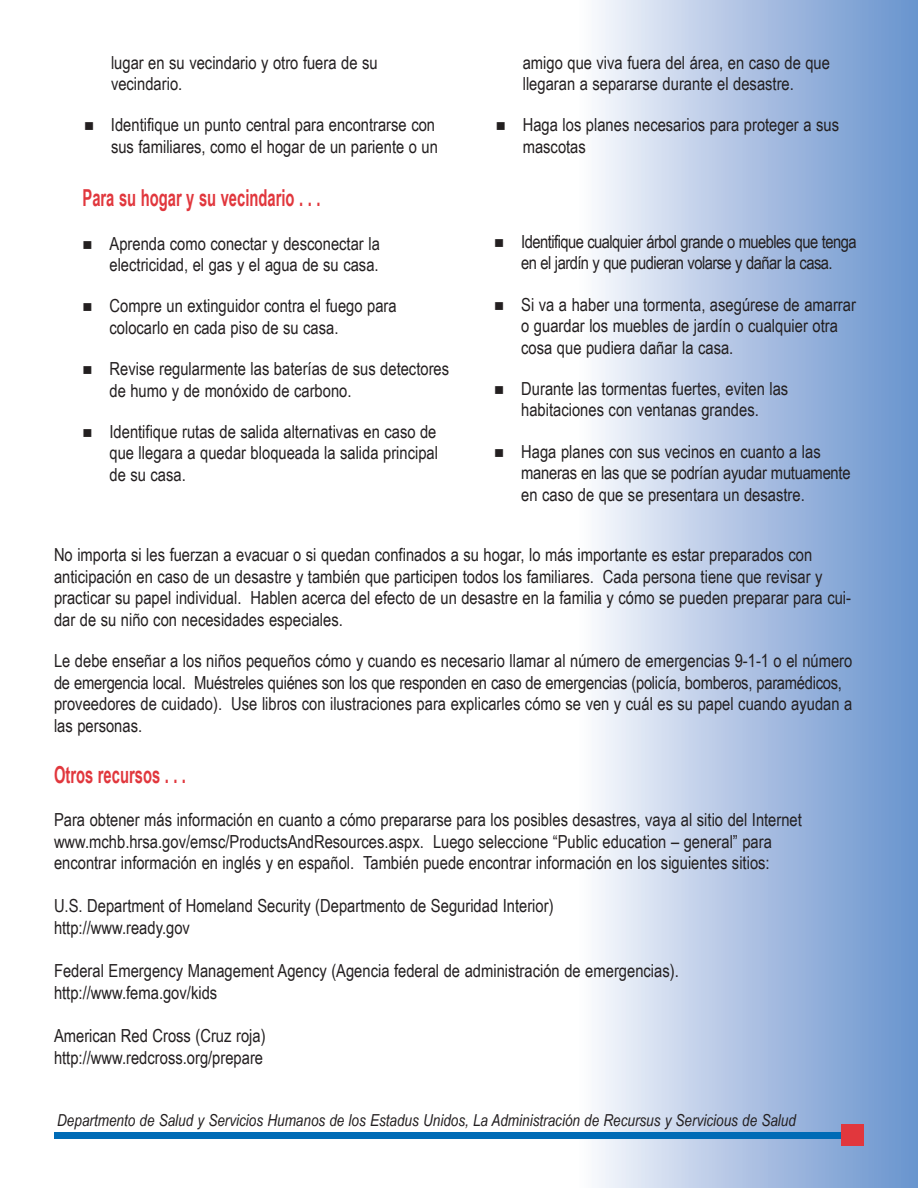
<style>
.page{position:relative;width:918px;height:1188px;background:#fff}
.page>*{position:absolute;margin:0;border:0;box-sizing:border-box;transform-origin:0 0}
.t1{font:700 23.4px "Arial Narrow";color:#e1373d;scale:.77 1}
.t2{font:18px/21.6px "Arial Narrow";color:#231f20}
.t3{font:18px/21.6px "Arial Narrow";letter-spacing:-.03em;color:#231f20;text-align:center}
.t4{font:italic 16.5px "Arial Narrow";color:#231f20}
</style>
<div class="page">
<div style="left:578px;top:0;width:340px;height:1188px;background:linear-gradient(to right,#faf9fd,#6691cc)"></div>
<div style="left:54px;top:1132px;width:810px;height:7px;background:#006bb6"></div>
<div style="left:842px;top:1125px;width:22px;height:21px;background:#e1373d"></div>
<p class="t2" style="left:111px;top:51px;width:268px">lugar en su vecindario y otro fuera de su vecindario.</p>
<p class="t2" style="left:84px;top:113px;width:355px;text-align:right">■ Identifique un punto central para encontrarse con sus familiares, como el hogar de un pariente o un</p>
<p class="t1" style="left:82px;top:180px;width:311px">Para su hogar y su vecindario . . .</p>
<p class="t2" style="left:82px;top:232px;width:299px">■ Aprenda como conectar y desconectar la</p>
<p class="t2" style="left:110px;top:253px;width:271px">electricidad, el gas y el agua de su casa.</p>
<p class="t2" style="left:82px;top:295px;width:316px">■ Compre un extinguidor contra el fuego para</p>
<p class="t2" style="left:110px;top:316px;width:230px">colocarlo en cada piso de su casa.</p>
<p class="t2" style="left:110px;top:357px;width:341px;text-indent:-27px">■ Revise regularmente las baterías de sus detectores de humo y de monóxido de carbono.</p>
<p class="t2" style="left:110px;top:420px;width:330px;text-align:justify;text-indent:-27px">■ Identifique rutas de salida alternativas en caso de que llegara a quedar bloqueada la salida principal de su casa.</p>
<p class="t2" style="left:523px;top:51px;width:309px">amigo que viva fuera del área, en caso de que</p>
<p class="t2" style="left:523px;top:72px;width:273px">llegaran a separarse durante el desastre.</p>
<p class="t2" style="left:523px;top:113px;width:318px;text-indent:-27px">■ Haga los planes necesarios para proteger a sus mascotas</p>
<p class="t3" style="left:494px;top:230px;width:364px">■ Identifique cualquier árbol grande o muebles que tenga en el jardín y que pudieran volarse y dañar la casa.</p>
<p class="t2" style="left:521px;top:293px;width:336px;text-indent:-27px">■ Si va a haber una tormenta, asegúrese de amarrar o guardar los muebles de jardín o cualquier otra cosa que pudiera dañar la casa.</p>
<p class="t2" style="left:494px;top:377px;width:296px">■ Durante las tormentas fuertes, eviten las</p>
<p class="t2" style="left:521px;top:399px;width:239px">habitaciones con ventanas grandes.</p>
<p class="t2" style="left:494px;top:440px;width:328px">■ Haga planes con sus vecinos en cuanto a las</p>
<p class="t2" style="left:521px;top:461px;width:331px">maneras en las que se podrían ayudar mutuamente en caso de que se presentara un desastre.</p>
<p class="t2" style="left:54px;top:543px;width:760px">No importa si les fuerzan a evacuar o si quedan confinados a su hogar, lo más importante es estar preparados con</p>
<p class="t2" style="left:54px;top:565px;width:770px">anticipación en caso de un desastre y también que participen todos los familiares. Cada persona tiene que revisar y</p>
<p class="t2" style="left:54px;top:586px;width:799px">practicar su papel individual. Hablen acerca del efecto de un desastre en la familia y cómo se pueden preparar para cui&shy;dar de su niño con necesidades especiales.</p>
<p class="t2" style="left:54px;top:649px;width:800px">Le debe enseñar a los niños pequeños cómo y cuando es necesario llamar al número de emergencias 9-1-1 o el número de emergencia local. Muéstreles quiénes son los que responden en caso de emergencias (policía, bomberos, paramédicos, proveedores de cuidado). Use libros con ilustraciones para explicarles cómo se ven y cuál es su papel cuando ayudan a las personas.</p>
<p class="t1" style="left:54px;top:757px;width:173px">Otros recursos . . .</p>
<p class="t2" style="left:54px;top:808px;width:749px">Para obtener más información en cuanto a cómo prepararse para los posibles desastres, vaya al sitio del Internet</p>
<p class="t2" style="left:54px;top:830px;width:719px">www.mchb.hrsa.gov/emsc/ProductsAndResources.aspx. Luego seleccione “Public education – general” para</p>
<p class="t2" style="left:54px;top:851px;width:717px">encontrar información en inglés y en español. También puede encontrar información en los siguientes sitios:</p>
<p class="t2" style="left:54px;top:895px;width:501px">U.S. Department of Homeland Security (Departmento de Seguridad Interior)</p>
<p class="t2" style="left:54px;top:916px;width:137px">http://www.ready.gov</p>
<p class="t2" style="left:54px;top:959px;width:626px">Federal Emergency Management Agency (Agencia federal de administración de emergencias).</p>
<p class="t2" style="left:54px;top:981px;width:165px">http://www.fema.gov/kids</p>
<p class="t2" style="left:54px;top:1024px;width:213px">American Red Cross (Cruz roja)</p>
<p class="t2" style="left:54px;top:1046px;width:211px">http://www.redcross.org/prepare</p>
<p class="t4" style="left:57px;top:1108px;width:740px">Departmento de Salud y Servicios Humanos de los Estadus Unidos, La Administración de Recursus y Servicious de Salud</p>
</div>
